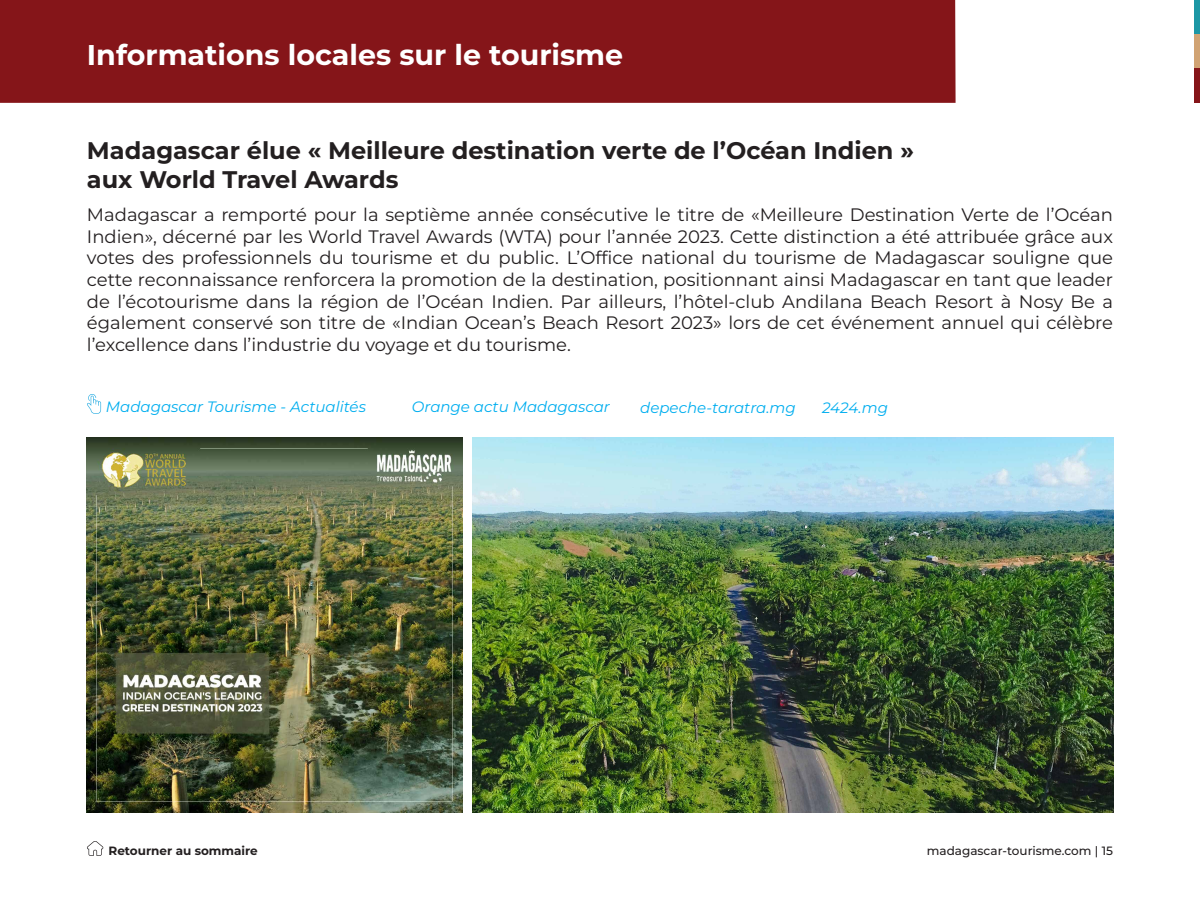
<style>
.page{position:relative;width:1200px;height:898px;background:#fff}
.page>*{position:absolute;margin:0;border:0;box-sizing:border-box;transform-origin:0 0}
.Theme{font:700 28.5px "Montserrat";color:#fff}
.TITRE{font:700 24px "Montserrat";color:#231f20}
.texte{font:18px/21.6px "Montserrat";color:#231f20;text-align:justify}
.en_savoir_plu{font:italic 15px "Montserrat";color:#00aeef}
.t1{font:500 12px "Montserrat";color:#231f20}
.Retourner{font:700 12px "Montserrat";color:#231f20}
</style>
<div class="page">
<div style="left:1194px;top:0;width:5px;height:34px;background:#1d97a5"></div>
<div style="left:1194px;top:34px;width:5px;height:35px;background:#d1a373"></div>
<div style="left:1194px;top:69px;width:5px;height:34px;background:#851519"></div>
<div style="left:0;top:0;width:955px;height:103px;background:#851519"></div>
<svg style="left:87px;top:394px;width:14px;height:19px"></svg>
<svg style="left:87px;top:841px;width:16px;height:14px"></svg>
<img style="left:87px;top:437px;width:375px;height:375px">
<img style="left:472px;top:437px;width:640px;height:375px">
<p class="Theme" style="left:87px;top:36px;width:537px">Informations locales sur le tourisme</p>
<p class="TITRE" style="left:87px;top:135px;width:828px">Madagascar élue « Meilleure destination verte de l’Océan Indien »</p>
<p class="TITRE" style="left:87px;top:164px;width:313px">aux World Travel Awards</p>
<p class="texte" style="left:87px;top:203px;width:1027px">Madagascar a remporté pour la septième année consécutive le titre de «Meilleure Destination Verte de l’Océan Indien», décerné par les World Travel Awards (WTA) pour l’année 2023. Cette distinction a été attribuée grâce aux votes des professionnels du tourisme et du public. L’Office national du tourisme de Madagascar souligne que cette reconnaissance renforcera la promotion de la destination, positionnant ainsi Madagascar en tant que leader de l’écotourisme dans la région de l’Océan Indien. Par ailleurs, l’hôtel-club Andilana Beach Resort à Nosy Be a également conservé son titre de «Indian Ocean’s Beach Resort 2023» lors de cet événement annuel qui célèbre l’excellence dans l’industrie du voyage et du tourisme.</p>
<p class="en_savoir_plu" style="left:106px;top:396px;width:261px">Madagascar Tourisme - Actualités</p>
<p class="en_savoir_plu" style="left:412px;top:396px;width:199px">Orange actu Madagascar</p>
<p class="en_savoir_plu" style="left:640px;top:398px;width:157px">depeche-taratra.mg</p>
<p class="en_savoir_plu" style="left:821px;top:398px;width:67px">2424.mg</p>
<p class="Retourner" style="left:108px;top:842px;width:151px">Retourner au sommaire</p>
<p class="t1" style="left:926px;top:842px;width:187px">madagascar-tourisme.com | 15</p>
</div>
